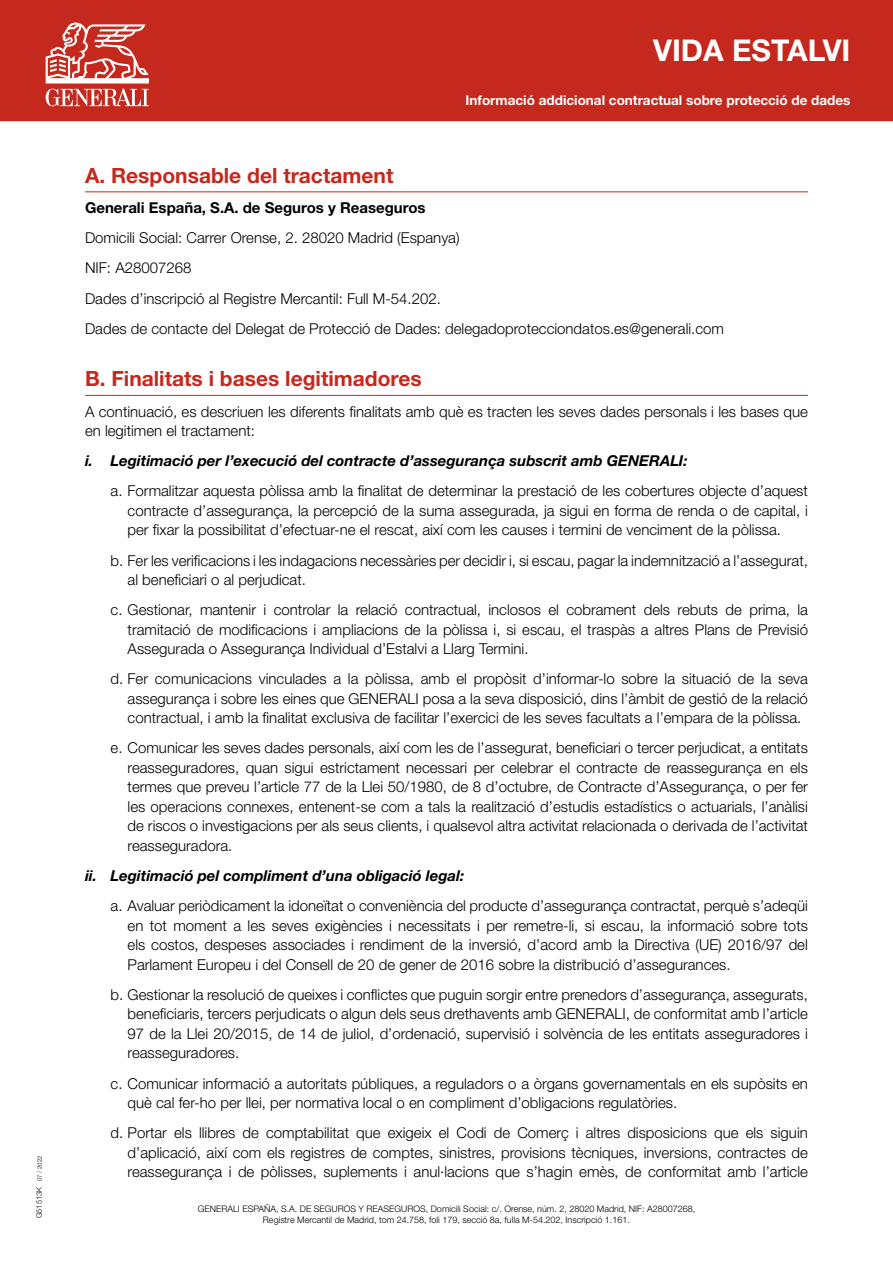
<style>
.page{position:relative;width:893px;height:1263px;background:#fff}
.page>*{position:absolute;margin:0;border:0;box-sizing:border-box;transform-origin:0 0}
.t1{font:700 30px "Helvetica Neue LT Std";color:#fff}
.t2{font:700 21px "Helvetica Neue LT Std";color:#c5281c}
.t3{font:300 15px/19.5px "Helvetica Neue LT Std";color:#000;text-align:justify}
.t4{font:italic 700 15px "Helvetica Neue LT Std";color:#000}
.t5{font:700 15px "Helvetica Neue LT Std";color:#000}
.t6{font:700 13.5px "Helvetica Neue LT Std";color:#fff}
.t7{font:300 9px/10.8px "Helvetica Neue LT Std";color:#000;text-align:center}
.t8{font:300 7.5px "Helvetica Neue LT Std";color:#000}
.s1{font-size:6px}
</style>
<div class="page">
<hr style="left:85px;top:191px;width:723px;height:1px;background:#c5281c">
<hr style="left:85px;top:395px;width:723px;height:1px;background:#c5281c">
<div style="left:0;top:0;width:893px;height:121px;background:#c5281c"></div>
<svg style="left:46px;top:22px;width:103px;height:84px"></svg>
<p class="t8" style="left:35px;top:1218px;width:64px;rotate:-90deg">G51513K <span class="s1">07 / 2022</span></p>
<h1 class="t1" style="left:653px;top:32px;width:199px">VIDA ESTALVI</h1>
<p class="t6" style="left:466px;top:92px;width:386px">Informació addicional contractual sobre protecció de dades</p>
<h2 class="t2" style="left:85px;top:162px;width:310px">A. Responsable del tractament</h2>
<p class="t5" style="left:85px;top:198px;width:342px">Generali España, S.A. de Seguros y Reaseguros</p>
<p class="t3" style="left:85px;top:222px;width:640px;line-height:30.2px;text-align:left">Domicili Social: Carrer Orense, 2. 28020 Madrid (Espanya)<br>NIF: A28007268<br>Dades d’inscripció al Registre Mercantil: Full M-54.202.<br>Dades de contacte del Delegat de Protecció de Dades: delegadoprotecciondatos.es@generali.com</p>
<h2 class="t2" style="left:85px;top:366px;width:338px">B. Finalitats i bases legitimadores</h2>
<p class="t3" style="left:85px;top:401px;width:724px">A continuació, es descriuen les diferents finalitats amb què es tracten les seves dades personals i les bases que en legitimen el tractament:</p>
<p class="t4" style="left:85px;top:452px;width:604px">i. Legitimació per l’execució del contracte d’assegurança subscrit amb GENERALI:</p>
<p class="t3" style="left:128px;top:481px;width:682px;text-indent:-17px">a. Formalitzar aquesta pòlissa amb la finalitat de determinar la prestació de les cobertures objecte d’aquest contracte d’assegurança, la percepció de la suma assegurada, ja sigui en forma de renda o de capital, i per fixar la possibilitat d’efectuar-ne el rescat, així com les causes i termini de venciment de la pòlissa.</p>
<p class="t3" style="left:128px;top:550px;width:682px;text-indent:-17px">b. Fer les verificacions i les indagacions necessàries per decidir i, si escau, pagar la indemnització a l’assegurat, al beneficiari o al perjudicat.</p>
<p class="t3" style="left:128px;top:600px;width:682px;text-indent:-17px">c. Gestionar, mantenir i controlar la relació contractual, inclosos el cobrament dels rebuts de prima, la tramitació de modificacions i ampliacions de la pòlissa i, si escau, el traspàs a altres Plans de Previsió Assegurada o Assegurança Individual d’Estalvi a Llarg Termini.</p>
<p class="t3" style="left:128px;top:669px;width:682px;text-indent:-17px">d. Fer comunicacions vinculades a la pòlissa, amb el propòsit d’informar-lo sobre la situació de la seva assegurança i sobre les eines que GENERALI posa a la seva disposició, dins l’àmbit de gestió de la relació contractual, i amb la finalitat exclusiva de facilitar l’exercici de les seves facultats a l’empara de la pòlissa.</p>
<p class="t3" style="left:128px;top:738px;width:682px;text-indent:-17px">e. Comunicar les seves dades personals, així com les de l’assegurat, beneficiari o tercer perjudicat, a entitats reasseguradores, quan sigui estrictament necessari per celebrar el contracte de reassegurança en els termes que preveu l’article 77 de la Llei 50/1980, de 8 d’octubre, de Contracte d’Assegurança, o per fer les operacions connexes, entenent-se com a tals la realització d’estudis estadístics o actuarials, l’anàlisi de riscos o investigacions per als seus clients, i qualsevol altra activitat relacionada o derivada de l’activitat reasseguradora.</p>
<p class="t4" style="left:85px;top:866px;width:381px">ii. Legitimació pel compliment d’una obligació legal:</p>
<p class="t3" style="left:128px;top:896px;width:682px;text-indent:-17px">a. Avaluar periòdicament la idoneïtat o conveniència del producte d’assegurança contractat, perquè s’adeqüi en tot moment a les seves exigències i necessitats i per remetre-li, si escau, la informació sobre tots els costos, despeses associades i rendiment de la inversió, d’acord amb la Directiva (UE) 2016/97 del Parlament Europeu i del Consell de 20 de gener de 2016 sobre la distribució d’assegurances.</p>
<p class="t3" style="left:128px;top:984px;width:682px;text-indent:-17px">b. Gestionar la resolució de queixes i conflictes que puguin sorgir entre prenedors d’assegurança, assegurats, beneficiaris, tercers perjudicats o algun dels seus drethavents amb GENERALI, de conformitat amb l’article 97 de la Llei 20/2015, de 14 de juliol, d’ordenació, supervisió i solvència de les entitats asseguradores i reasseguradores.</p>
<p class="t3" style="left:128px;top:1073px;width:682px;text-indent:-17px">c. Comunicar informació a autoritats públiques, a reguladors o a òrgans governamentals en els supòsits en què cal fer-ho per llei, per normativa local o en compliment d’obligacions regulatòries.</p>
<p class="t3" style="left:128px;top:1123px;width:682px;text-indent:-17px">d. Portar els llibres de comptabilitat que exigeix el Codi de Comerç i altres disposicions que els siguin d’aplicació, així com els registres de comptes, sinistres, provisions tècniques, inversions, contractes de reassegurança i de pòlisses, suplements i anul·lacions que s’hagin emès, de conformitat amb l’article</p>
<p class="t7" style="left:198px;top:1203px;width:499px">GENERALI ESPAÑA, S.A. DE SEGUROS Y REASEGUROS, Domicili Social: c/. Orense, núm. 2, 28020 Madrid, NIF: A28007268,<br>Registre Mercantil de Madrid, tom 24.758, foli 179, secció 8a, fulla M-54.202, Inscripció 1.161.</p>
</div>
